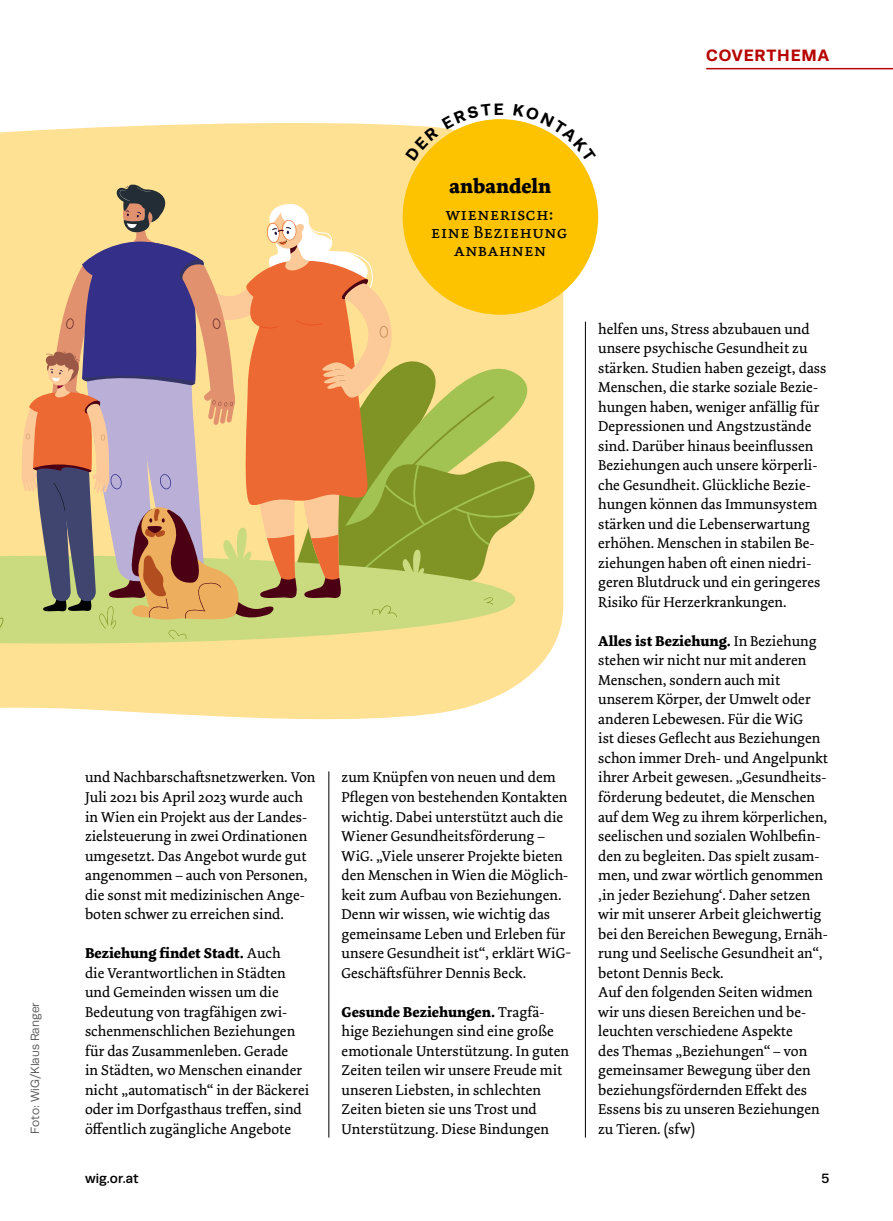
<style>
.page{position:relative;width:893px;height:1221px;background:#fff}
.page>*{position:absolute;margin:0;border:0;box-sizing:border-box;transform-origin:0 0}
.t1{font:700 21px "Dolly Pro";color:#000}
.t2{font:18px/18px "Dolly Pro Regular Small Caps";color:#000;text-align:center}
.t3{font:700 16.5px "Runda";letter-spacing:.05em;color:#b70502}
.t4{font:15px/19.5px "Dolly Pro";color:#000}
.t5{font:500 13.5px "Runda";color:#000}
.t6{font:12px "Runda";color:#565655}
.s1{font-weight:700}
</style>
<div class="page">
<hr style="left:706px;top:68px;width:187px;height:1px;background:#b70502">
<svg style="left:0;top:119px;width:563px;height:601px;background:#fee4a0"></svg>
<div style="left:531px;top:340px;width:33px;height:201px;background:#ffe194"></div>
<div style="left:515px;top:441px;width:33px;height:201px;background:#ffe194"></div>
<svg style="left:0;top:555px;width:515px;height:88px;background:#dcdd86"></svg>
<svg style="left:0;top:596px;width:4px;height:34px"></svg>
<svg style="left:20px;top:184px;width:511px;height:455px;background:#c8a974"></svg>
<div style="left:403px;top:119px;width:195px;height:196px;background:#fdc300;border-radius:50%"></div>
<hr style="left:329px;top:771px;width:1px;height:366px;background:#000">
<hr style="left:585px;top:321px;width:1px;height:816px;background:#000">
<svg style="left:405px;top:119px;width:98px;height:42px"></svg>
<svg style="left:513px;top:119px;width:68px;height:43px"></svg>
<p class="t3" style="left:706px;top:46px;width:124px">COVERTHEMA</p>
<p class="t6" style="left:28px;top:1133px;width:133px;rotate:-90deg">Foto: WiG/Klaus Ranger</p>
<h1 class="t1" style="left:449px;top:173px;width:103px">anbandeln</h1>
<p class="t2" style="left:431px;top:205px;width:138px">wienerisch: eine Beziehung anbahnen</p>
<p class="t4" style="left:85px;top:767px;width:232px">und Nachbarschaftsnetzwerken. Von Juli 2021 bis April 2023 wurde auch in Wien ein Projekt aus der Landes&shy;zielsteuerung in zwei Ordinationen umgesetzt. Das Angebot wurde gut angenommen – auch von Personen, die sonst mit medizinischen Ange&shy;boten schwer zu erreichen sind.</p>
<p class="t4" style="left:85px;top:943px;width:226px"><span class="s1">Beziehung findet Stadt.</span> Auch<br>die Verantwortlichen in Städten und Gemeinden wissen um die<br>Bedeutung von tragfähigen zwi&shy;schenmenschlichen Beziehungen für das Zusammenleben. Gerade<br>in Städten, wo Menschen einander nicht „automatisch“ in der Bäckerei oder im Dorfgasthaus treffen, sind öffentlich zugängliche Angebote</p>
<p class="t4" style="left:342px;top:767px;width:231px">zum Knüpfen von neuen und dem Pflegen von bestehenden Kontakten wichtig. Dabei unterstützt auch die Wiener Gesundheitsförderung – WiG. „Viele unserer Projekte bieten den Menschen in Wien die Möglich&shy;keit zum Aufbau von Beziehungen.<br>Denn wir wissen, wie wichtig das gemeinsame Leben und Erleben für unsere Gesundheit ist“, erklärt WiG-Geschäftsführer Dennis Beck.</p>
<p class="t4" style="left:342px;top:1001px;width:229px"><span class="s1">Gesunde Beziehungen.</span> Tragfä&shy;hige Beziehungen sind eine große emotionale Unterstützung. In guten Zeiten teilen wir unsere Freude mit unseren Liebsten, in schlechten Zeiten bieten sie uns Trost und Unterstützung. Diese Bindungen</p>
<p class="t4" style="left:598px;top:319px;width:230px">helfen uns, Stress abzubauen und unsere psychische Gesundheit zu stärken. Studien haben gezeigt, dass Menschen, die starke soziale Bezie&shy;hungen haben, weniger anfällig für Depressionen und Angstzustände sind. Darüber hinaus beeinflussen Beziehungen auch unsere körperli&shy;che Gesundheit. Glückliche Bezie&shy;hungen können das Immunsystem stärken und die Lebenserwartung erhöhen. Menschen in stabilen Be&shy;ziehungen haben oft einen niedri&shy;geren Blutdruck und ein geringeres Risiko für Herzerkrankungen.</p>
<p class="t4" style="left:598px;top:631px;width:231px"><span class="s1">Alles ist Beziehung.</span> In Beziehung stehen wir nicht nur mit anderen<br>Menschen, sondern auch mit unserem Körper, der Umwelt oder anderen Lebewesen. Für die WiG<br>ist dieses Geflecht aus Beziehungen schon immer Dreh- und Angelpunkt ihrer Arbeit gewesen. „Gesundheits&shy;förderung bedeutet, die Menschen auf dem Weg zu ihrem körperlichen, seelischen und sozialen Wohlbefin&shy;den zu begleiten. Das spielt zusam&shy;men, und zwar wörtlich genommen ,in jeder Beziehung‘. Daher setzen wir mit unserer Arbeit gleichwertig bei den Bereichen Bewegung, Ernäh&shy;rung und Seelische Gesundheit an“, betont Dennis Beck.<br>Auf den folgenden Seiten widmen wir uns diesen Bereichen und be&shy;leuchten verschiedene Aspekte<br>des Themas „Beziehungen“ – von gemeinsamer Bewegung über den beziehungsfördernden Effekt des<br>Essens bis zu unseren Beziehungen</p>
<p class="t4" style="left:598px;top:1118px;width:98px">zu Tieren. (sfw)</p>
<p class="t5" style="left:85px;top:1170px;width:55px">wig.or.at</p>
<p class="t5" style="left:821px;top:1170px;width:9px">5</p>
</div>
